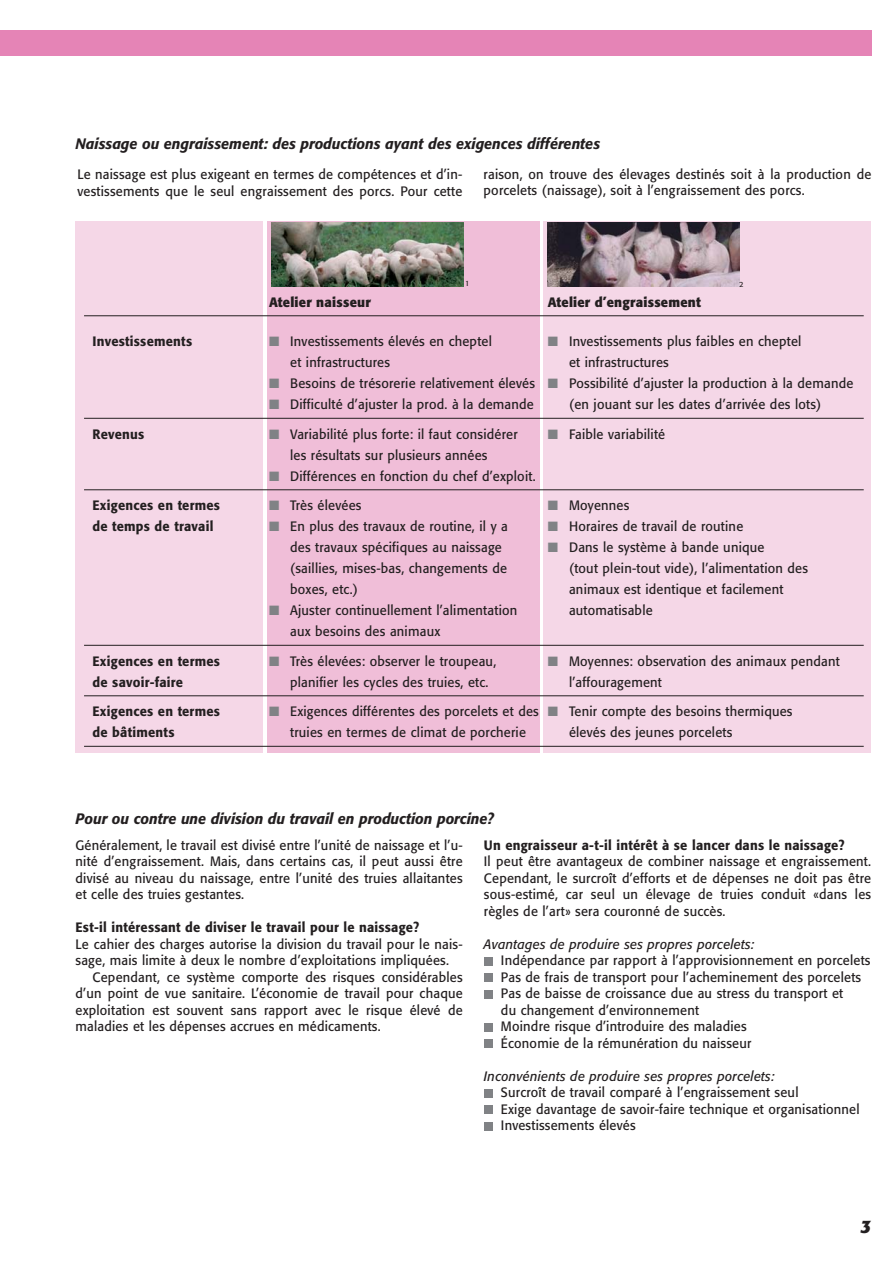
<style>
.page{position:relative;width:893px;height:1263px;background:#fff}
.page>*{position:absolute;margin:0;border:0;box-sizing:border-box;transform-origin:0 0}
.t1{font:italic 700 18px "Formata";color:#231f20}
.t2{font:italic 500 15px "Formata";color:#231f20;scale:.95 1}
.t3{font:13.5px/16.5px "Formata";letter-spacing:.015em;color:#231f20;scale:.95 1}
.t4{font:500 13.5px "Formata";letter-spacing:.015em;color:#231f20;scale:.95 1}
.t5{font:italic 13.5px "Formata";letter-spacing:.015em;color:#231f20;scale:.95 1}
.t6{font:700 13.5px "Formata";letter-spacing:.015em;color:#231f20;scale:.95 1}
.t7{font:7.5px "Formata";color:#231f20}
.s1{color:#808285}
</style>
<div class="page">
<div style="left:76px;top:221px;width:187px;height:532px;background:#f5d7e7"></div>
<div style="left:267px;top:221px;width:272px;height:532px;background:#f0bed8"></div>
<div style="left:543px;top:221px;width:328px;height:532px;background:#f5d7e7"></div>
<hr style="left:84px;top:315px;width:779px;height:1px;background:#231f20">
<hr style="left:84px;top:418px;width:779px;height:1px;background:#231f20">
<hr style="left:84px;top:489px;width:779px;height:1px;background:#231f20">
<hr style="left:84px;top:645px;width:779px;height:1px;background:#231f20">
<hr style="left:84px;top:695px;width:779px;height:1px;background:#231f20">
<hr style="left:84px;top:746px;width:779px;height:1px;background:#231f20">
<img style="left:547px;top:222px;width:192px;height:64px">
<div style="left:0;top:30px;width:871px;height:25px;background:#e584b6"></div>
<div style="left:484px;top:1122px;width:8px;height:8px;background:#808285"></div>
<div style="left:484px;top:1105px;width:8px;height:9px;background:#808285"></div>
<div style="left:484px;top:1089px;width:8px;height:8px;background:#808285"></div>
<div style="left:484px;top:1039px;width:8px;height:9px;background:#808285"></div>
<div style="left:484px;top:1023px;width:8px;height:8px;background:#808285"></div>
<div style="left:484px;top:990px;width:8px;height:8px;background:#808285"></div>
<div style="left:484px;top:973px;width:8px;height:9px;background:#808285"></div>
<div style="left:484px;top:957px;width:8px;height:8px;background:#808285"></div>
<img style="left:271px;top:223px;width:192px;height:63px">
<p class="t2" style="left:76px;top:137px;width:553px">Naissage ou engraissement: des productions ayant des exigences différentes</p>
<p class="t3" style="left:77px;top:167px;width:406px">Le naissage est plus exigeant en termes de compétences et d’in&shy;vestissements que le seul engraissement des porcs. Pour cette</p>
<p class="t3" style="left:483px;top:167px;width:410px">raison, on trouve des élevages destinés soit à la production de porcelets (naissage), soit à l’engraissement des porcs.</p>
<p class="t7" style="left:465px;top:280px;width:6px">1</p>
<p class="t7" style="left:739px;top:281px;width:6px">2</p>
<p class="t6" style="left:269px;top:296px;width:108px">Atelier naisseur</p>
<p class="t6" style="left:547px;top:296px;width:163px">Atelier d’engraissement</p>
<p class="t4" style="left:93px;top:336px;width:106px">Investissements</p>
<p class="t3" style="left:269px;top:334px;width:236px"><span class="s1">■</span> Investissements élevés en cheptel</p>
<p class="t3" style="left:547px;top:334px;width:268px"><span class="s1">■</span> Investissements plus faibles en cheptel</p>
<p class="t3" style="left:290px;top:355px;width:107px">et infrastructures</p>
<p class="t3" style="left:569px;top:355px;width:107px">et infrastructures</p>
<p class="t3" style="left:269px;top:376px;width:616px"><span class="s1">■</span> Besoins de trésorerie relativement élevés <span class="s1">■</span> Possibilité d’ajuster la production à la demande</p>
<p class="t3" style="left:269px;top:397px;width:280px"><span class="s1">■</span> Difficulté d’ajuster la prod. à la demande</p>
<p class="t3" style="left:569px;top:397px;width:267px">(en jouant sur les dates d’arrivée des lots)</p>
<p class="t4" style="left:93px;top:428px;width:56px">Revenus</p>
<p class="t3" style="left:269px;top:427px;width:263px"><span class="s1">■</span> Variabilité plus forte: il faut considérer</p>
<p class="t3" style="left:547px;top:427px;width:125px"><span class="s1">■</span> Faible variabilité</p>
<p class="t3" style="left:290px;top:448px;width:209px">les résultats sur plusieurs années</p>
<p class="t3" style="left:269px;top:469px;width:282px"><span class="s1">■</span> Différences en fonction du chef d’exploit.</p>
<p class="t4" style="left:93px;top:500px;width:136px">Exigences en termes</p>
<p class="t3" style="left:269px;top:498px;width:99px"><span class="s1">■</span> Très élevées</p>
<p class="t3" style="left:547px;top:498px;width:87px"><span class="s1">■</span> Moyennes</p>
<p class="t4" style="left:93px;top:521px;width:129px">de temps de travail</p>
<p class="t3" style="left:269px;top:519px;width:253px"><span class="s1">■</span> En plus des travaux de routine, il y a</p>
<p class="t3" style="left:547px;top:519px;width:207px"><span class="s1">■</span> Horaires de travail de routine</p>
<p class="t3" style="left:290px;top:540px;width:224px">des travaux spécifiques au naissage</p>
<p class="t3" style="left:547px;top:540px;width:230px"><span class="s1">■</span> Dans le système à bande unique</p>
<p class="t3" style="left:290px;top:561px;width:230px">(saillies, mises-bas, changements de</p>
<p class="t3" style="left:569px;top:561px;width:253px">(tout plein-tout vide), l’alimentation des</p>
<p class="t3" style="left:290px;top:582px;width:73px">boxes, etc.)</p>
<p class="t3" style="left:569px;top:582px;width:227px">animaux est identique et facilement</p>
<p class="t3" style="left:269px;top:603px;width:263px"><span class="s1">■</span> Ajuster continuellement l’alimentation</p>
<p class="t3" style="left:569px;top:603px;width:90px">automatisable</p>
<p class="t3" style="left:290px;top:624px;width:159px">aux besoins des animaux</p>
<p class="t4" style="left:93px;top:655px;width:136px">Exigences en termes</p>
<p class="t3" style="left:269px;top:654px;width:240px"><span class="s1">■</span> Très élevées: observer le troupeau,</p>
<p class="t3" style="left:547px;top:654px;width:309px"><span class="s1">■</span> Moyennes: observation des animaux pendant</p>
<p class="t4" style="left:93px;top:676px;width:97px">de savoir-faire</p>
<p class="t3" style="left:290px;top:675px;width:210px">planifier les cycles des truies, etc.</p>
<p class="t3" style="left:569px;top:675px;width:99px">l’affouragement</p>
<p class="t4" style="left:93px;top:706px;width:136px">Exigences en termes</p>
<p class="t3" style="left:269px;top:704px;width:552px"><span class="s1">■</span> Exigences différentes des porcelets et des <span class="s1">■</span> Tenir compte des besoins thermiques</p>
<p class="t4" style="left:93px;top:727px;width:88px">de bâtiments</p>
<p class="t3" style="left:290px;top:725px;width:250px">truies en termes de climat de porcherie</p>
<p class="t3" style="left:569px;top:725px;width:173px">élevés des jeunes porcelets</p>
<p class="t2" style="left:76px;top:812px;width:442px">Pour ou contre une division du travail en production porcine?</p>
<p class="t3" style="left:76px;top:838px;width:409px;text-align:justify">Généralement, le travail est divisé entre l’unité de naissage et l’u&shy;nité d’engraissement. Mais, dans certains cas, il peut aussi être divisé au niveau du naissage, entre l’unité des truies allaitantes et celle des truies gestantes.</p>
<p class="t4" style="left:76px;top:921px;width:363px">Est-il intéressant de diviser le travail pour le naissage?</p>
<p class="t3" style="left:76px;top:937px;width:409px">Le cahier des charges autorise la division du travail pour le nais&shy;sage, mais limite à deux le nombre d’exploitations impliquées.</p>
<p class="t3" style="left:76px;top:970px;width:409px;text-align:justify;text-indent:17px">Cependant, ce système comporte des risques considérables d’un point de vue sanitaire. L’économie de travail pour chaque exploitation est souvent sans rapport avec le risque élevé de maladies et les dépenses accrues en médicaments.</p>
<p class="t4" style="left:484px;top:839px;width:381px">Un engraisseur a-t-il intérêt à se lancer dans le naissage?</p>
<p class="t3" style="left:484px;top:854px;width:409px;text-align:justify">Il peut être avantageux de combiner naissage et engraissement.<br>Cependant, le surcroît d’efforts et de dépenses ne doit pas être sous-estimé, car seul un élevage de truies conduit «dans les règles de l’art» sera couronné de succès.</p>
<p class="t5" style="left:484px;top:938px;width:286px">Avantages de produire ses propres porcelets:</p>
<p class="t3" style="left:501px;top:953px;width:390px">Indépendance par rapport à l’approvisionnement en porcelets Pas de frais de transport pour l’acheminement des porcelets Pas de baisse de croissance due au stress du transport et<br>du changement d’environnement<br>Moindre risque d’introduire des maladies<br>Économie de la rémunération du naisseur</p>
<p class="t5" style="left:484px;top:1070px;width:307px">Inconvénients de produire ses propres porcelets:</p>
<p class="t3" style="left:501px;top:1085px;width:379px">Surcroît de travail comparé à l’engraissement seul<br>Exige davantage de savoir-faire technique et organisationnel<br>Investissements élevés</p>
<h1 class="t1" style="left:860px;top:1219px;width:12px">3</h1>
</div>
